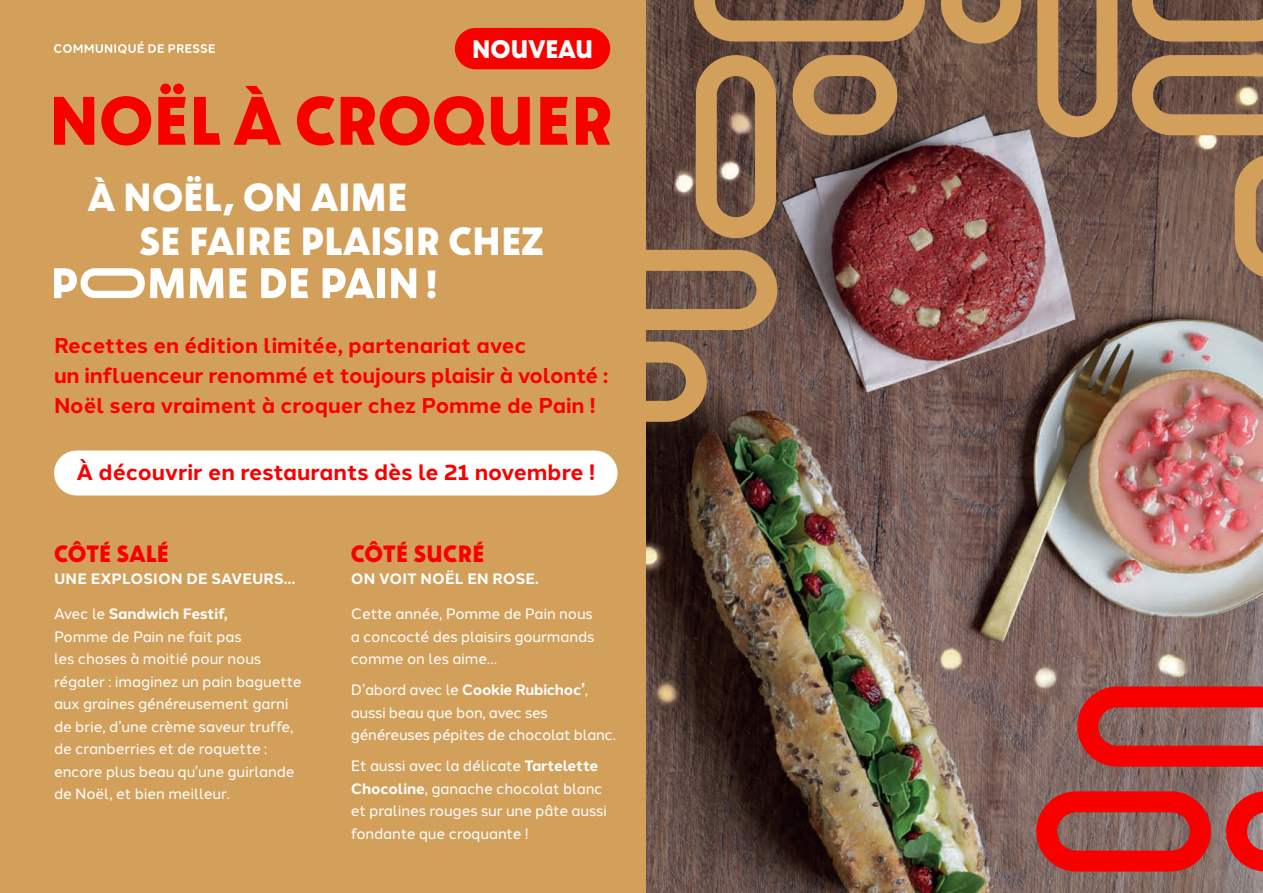
<style>
.page{position:relative;width:1263px;height:893px;background:#d2a05b}
.page>*{position:absolute;margin:0;border:0;box-sizing:border-box;transform-origin:0 0}
.t1{font:700 45px "Oskar Two";letter-spacing:-.01em;color:#fff}
.t2{font:700 29.1px "Oskar Two";letter-spacing:-.01em;color:#fff}
.t3{font:700 27px "Oskar Two";color:#f90000}
.t4{font:700 22.2px "Halcom";color:#f90000}
.t5{font:700 21.45px/29.7px "Halcom";color:#f90000}
.t6{font:15px/22.5px "Halcom";letter-spacing:-.01em;color:#fff}
.t7{font:700 15px "Halcom";letter-spacing:.01em;color:#fff}
.s1{font-weight:700}
</style>
<div class="page">
<img style="left:646px;top:0;width:617px;height:893px">
<svg style="left:1226px;top:791px;width:37px;height:80px;background:#d13434"></svg>
<svg style="left:1036px;top:791px;width:175px;height:80px;background:#c4302d"></svg>
<svg style="left:1077px;top:686px;width:186px;height:81px;background:#c23432"></svg>
<svg style="left:793px;top:55px;width:104px;height:80px"></svg>
<svg style="left:694px;top:0;width:231px;height:42px"></svg>
<svg style="left:1132px;top:55px;width:131px;height:80px"></svg>
<svg style="left:1132px;top:0;width:131px;height:42px"></svg>
<svg style="left:1235px;top:154px;width:28px;height:125px"></svg>
<svg style="left:1037px;top:0;width:80px;height:137px"></svg>
<svg style="left:696px;top:55px;width:80px;height:183px"></svg>
<svg style="left:941px;top:0;width:80px;height:44px"></svg>
<svg style="left:646px;top:342px;width:61px;height:80px"></svg>
<svg style="left:646px;top:250px;width:131px;height:80px"></svg>
<svg style="left:54px;top:268px;width:130px;height:30px"></svg>
<svg style="left:190px;top:268px;width:33px;height:30px"></svg>
<svg style="left:230px;top:268px;width:17px;height:30px"></svg>
<svg style="left:261px;top:268px;width:47px;height:30px"></svg>
<svg style="left:323px;top:268px;width:51px;height:30px"></svg>
<div style="left:378px;top:268px;width:7px;height:30px;background:#fff"></div>
<svg style="left:391px;top:268px;width:25px;height:30px"></svg>
<svg style="left:54px;top:84px;width:556px;height:62px"></svg>
<svg style="left:54px;top:42px;width:161px;height:12px"></svg>
<div style="left:77px;top:450px;width:518px;height:45px;background:#fff"></div>
<div style="left:475px;top:28px;width:114px;height:41px;background:#f90000"></div>
<h2 class="t2" style="left:472px;top:35px;width:123px">NOUVEAU</h2>
<h1 class="t1" style="left:88px;top:176px;width:321px">À NOËL, ON AIME</h1>
<h1 class="t1" style="left:140px;top:219px;width:406px">SE FAIRE PLAISIR CHEZ</h1>
<h1 class="t1" style="left:425px;top:263px;width:15px">!</h1>
<h3 class="t5" style="left:54px;top:331px;width:556px">Recettes en édition limitée, partenariat avec<br>un influenceur renommé et toujours plaisir à volonté :<br>Noël sera vraiment à croquer chez Pomme de Pain !</h3>
<h3 class="t4" style="left:76px;top:459px;width:520px">À découvrir en restaurants dès le 21 novembre !</h3>
<h3 class="t3" style="left:54px;top:541px;width:117px">CÔTÉ SALÉ</h3>
<p class="t7" style="left:54px;top:570px;width:243px">UNE EXPLOSION DE SAVEURS…</p>
<p class="t6" style="left:54px;top:603px;width:249px">Avec le <span class="s1">Sandwich Festif,<br></span>Pomme de Pain ne fait pas<br>les choses à moitié pour nous régaler : imaginez un pain baguette aux graines généreusement garni de brie, d’une crème saveur truffe, de cranberries et de roquette : encore plus beau qu’une guirlande de Noël, et bien meilleur.</p>
<h3 class="t3" style="left:351px;top:541px;width:135px">CÔTÉ SUCRÉ</h3>
<p class="t7" style="left:351px;top:570px;width:189px">ON VOIT NOËL EN ROSE.</p>
<p class="t6" style="left:351px;top:603px;width:245px;text-align:justify">Cette année, Pomme de Pain nous a concocté des plaisirs gourmands comme on les aime…</p>
<p class="t6" style="left:351px;top:679px;width:266px">D’abord avec le <span class="s1">Cookie Rubichoc’</span>, aussi beau que bon, avec ses généreuses pépites de chocolat blanc.</p>
<p class="t6" style="left:351px;top:755px;width:258px">Et aussi avec la délicate <span class="s1">Tartelette Chocoline</span>, ganache chocolat blanc et pralines rouges sur une pâte aussi fondante que croquante !</p>
</div>
